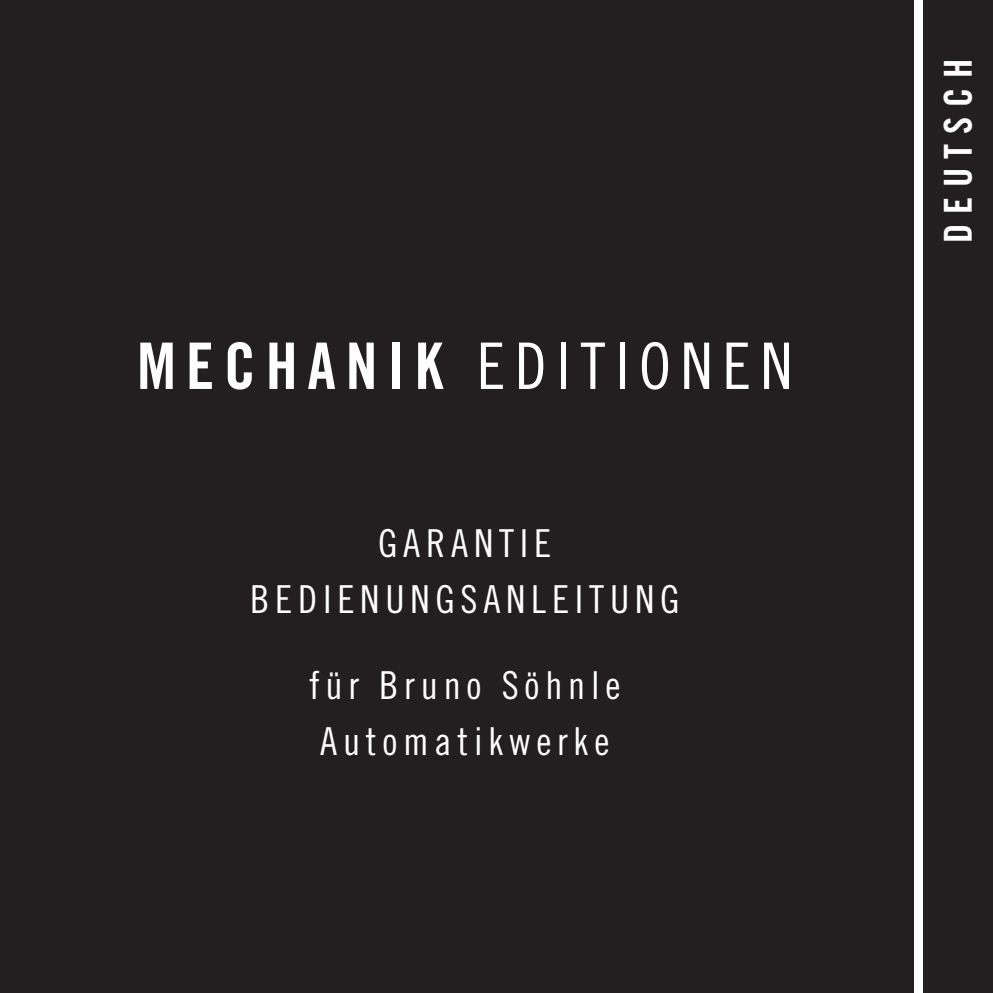
<style>
.page{position:relative;width:993px;height:993px;background:#fff}
.page>*{position:absolute;margin:0;border:0;box-sizing:border-box;transform-origin:0 0}
.t1{font:64.05px "Trade Gothic LT Cond Eighteen";letter-spacing:.15em;color:#fff}
.t2{font:38.5px/56px "Trade Gothic LT Cond Eighteen";letter-spacing:.15em;color:#fff;text-align:center}
.t3{font:38.5px "Trade Gothic LT Bold Cond Twenty";letter-spacing:.25em;color:#fff}
.s1{font-family:"Trade Gothic LT Bold Cond Twenty"}
</style>
<div class="page">
<div style="left:0;top:0;width:913px;height:992px;background:#231f20"></div>
<div style="left:923px;top:0;width:69px;height:992px;background:#231f20"></div>
<h1 class="t1" style="left:137px;top:343px;width:657px"><span class="s1">MECHANIK</span> EDITIONEN</h1>
<p class="t2" style="left:250px;top:520px;width:430px">GARANTIE<br>BEDIENUNGSANLEITUNG</p>
<p class="t2" style="left:309px;top:661px;width:313px;text-align:left">für Bruno Söhnle<br>Automatikwerke</p>
<p class="t3" style="left:943px;top:243px;width:185px;rotate:-90deg">DEUTSCH</p>
</div>
